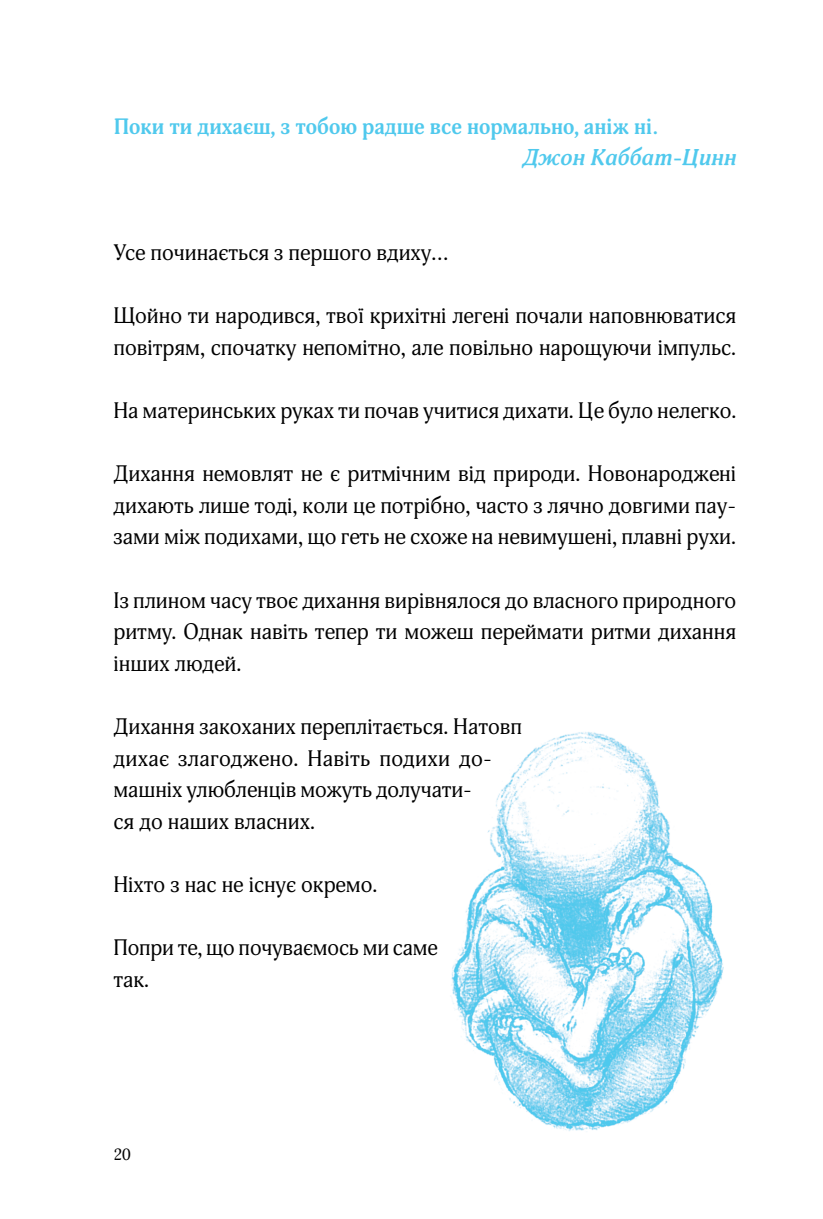
<style>
.page{position:relative;width:823px;height:1219px;background:#fff}
.page>*{position:absolute;margin:0;border:0;box-sizing:border-box;transform-origin:0 0}
.MainText{font:22px/31.6px "Adonis";color:#000}
.MainText-2{font:700 22px "Adonis";color:#50c9ed}
.MainText-3{font:italic 700 22px "Adonis";color:#50c9ed}
.t1{font:16px "Adonis";color:#000}
</style>
<div class="page">
<img style="left:451px;top:732px;width:272px;height:399px">
<p class="MainText-2" style="left:113px;top:114px;width:546px">Поки ти дихаєш, з тобою радше все нормально, аніж ні.</p>
<p class="MainText-3" style="left:522px;top:144px;width:215px">Джон Каббат-Цинн</p>
<p class="MainText" style="left:113px;top:237px;width:336px">Усе починається з першого вдиху…</p>
<p class="MainText" style="left:113px;top:300px;width:624px">Щойно ти народився, твої крихітні легені почали наповнюватися повітрям, спочатку непомітно, але повільно нарощуючи імпульс.</p>
<p class="MainText" style="left:113px;top:395px;width:624px">На материнських руках ти почав учитися дихати. Це було нелегко.</p>
<p class="MainText" style="left:113px;top:458px;width:624px;text-align:justify">Дихання немовлят не є ритмічним від природи. Новонароджені дихають лише тоді, коли це потрібно, часто з лячно довгими пау&shy;зами між подихами, що геть не схоже на невимушені, плавні рухи.</p>
<p class="MainText" style="left:113px;top:585px;width:624px;text-align:justify">Із плином часу твоє дихання вирівнялося до власного природного ритму. Однак навіть тепер ти можеш переймати ритми дихання інших людей.</p>
<p class="MainText" style="left:113px;top:711px;width:410px">Дихання закоханих переплітається. Натовп дихає злагоджено. Навіть подихи до&shy;машніх улюбленців можуть долучати-<br>ся до наших власних.</p>
<p class="MainText" style="left:113px;top:869px;width:265px">Ніхто з нас не існує окремо.</p>
<p class="MainText" style="left:113px;top:932px;width:325px">Попри те, що почуваємось ми саме так.</p>
<p class="t1" style="left:113px;top:1145px;width:19px">20</p>
</div>
